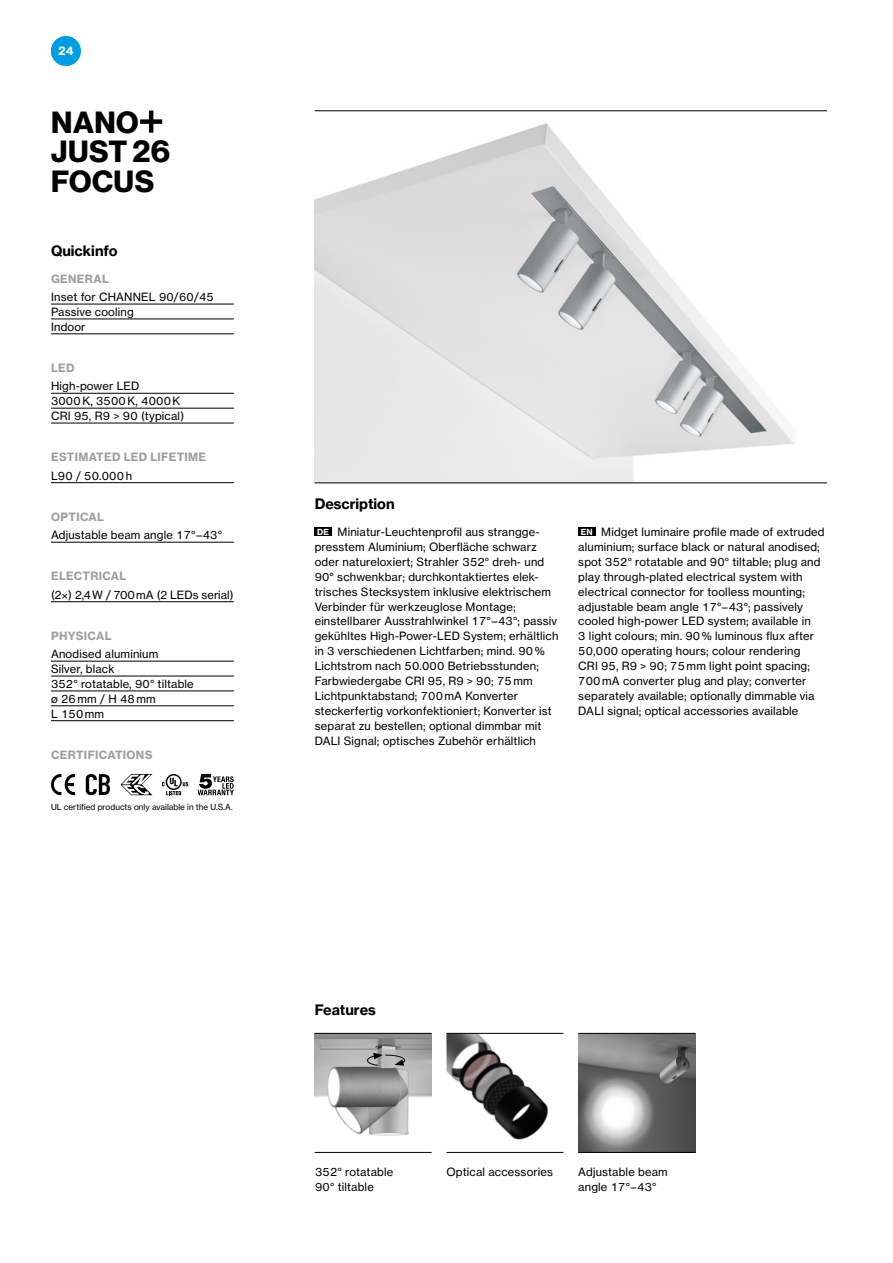
<style>
.page{position:relative;width:893px;height:1263px;background:#fff}
.page>*{position:absolute;margin:0;border:0;box-sizing:border-box;transform-origin:0 0}
.t1{font:30px/29.7px "N Haas Grotesk DS Pro 75 Bd";letter-spacing:.015em;color:#000}
.t2{font:14.25px "N Haas Grotesk TX Pro 75 Bd";color:#000}
.t3{font:11.25px/14.9px "N Haas Grotesk TX Pro 55 Rg";letter-spacing:.015em;color:#000}
.t4{font:11.25px "N Haas Grotesk TX Pro 75 Bd";letter-spacing:.03em;color:#9c9e9f}
.t5{font:11.25px "N Haas Grotesk TX Pro 75 Bd";color:#fff}
.t6{font:8.25px "N Haas Grotesk TX Pro 55 Rg";color:#000}
.s1{font-family:"N Haas Grotesk TX Pro 75 Bd";font-size:8.25px;color:#fff}
</style>
<div class="page">
<img style="left:315px;top:123px;width:512px;height:360px">
<hr style="left:315px;top:483px;width:512px;height:1px;background:#000">
<hr style="left:315px;top:111px;width:512px;height:1px;background:#000">
<svg style="left:140px;top:111px;width:22px;height:22px"></svg>
<hr style="left:51px;top:661px;width:183px;height:1px;background:#000">
<hr style="left:51px;top:676px;width:183px;height:1px;background:#000">
<hr style="left:51px;top:691px;width:183px;height:1px;background:#000">
<hr style="left:51px;top:705px;width:183px;height:1px;background:#000">
<hr style="left:51px;top:720px;width:183px;height:1px;background:#000">
<hr style="left:51px;top:393px;width:183px;height:1px;background:#000">
<hr style="left:51px;top:408px;width:183px;height:1px;background:#000">
<hr style="left:51px;top:423px;width:183px;height:1px;background:#000">
<hr style="left:51px;top:482px;width:183px;height:1px;background:#000">
<hr style="left:51px;top:542px;width:183px;height:1px;background:#000">
<hr style="left:51px;top:304px;width:183px;height:1px;background:#000">
<hr style="left:51px;top:319px;width:183px;height:1px;background:#000">
<hr style="left:51px;top:334px;width:183px;height:1px;background:#000">
<svg style="left:121px;top:774px;width:31px;height:21px"></svg>
<svg style="left:51px;top:774px;width:24px;height:21px"></svg>
<svg style="left:198px;top:774px;width:36px;height:21px"></svg>
<svg style="left:86px;top:774px;width:24px;height:21px"></svg>
<svg style="left:166px;top:774px;width:16px;height:16px"></svg>
<svg style="left:167px;top:775px;width:13px;height:13px"></svg>
<svg style="left:162px;top:778px;width:26px;height:17px"></svg>
<img style="left:315px;top:1034px;width:117px;height:118px">
<svg style="left:367px;top:1053px;width:38px;height:13px"></svg>
<img style="left:378px;top:1056px;width:17px;height:12px">
<img style="left:446px;top:1034px;width:117px;height:118px">
<hr style="left:446px;top:1152px;width:117px;height:1px;background:#000">
<hr style="left:315px;top:1152px;width:117px;height:1px;background:#000">
<hr style="left:446px;top:1033px;width:117px;height:1px;background:#000">
<hr style="left:315px;top:1033px;width:117px;height:1px;background:#000">
<img style="left:578px;top:1034px;width:117px;height:118px">
<hr style="left:578px;top:1152px;width:117px;height:1px;background:#000">
<hr style="left:578px;top:1033px;width:117px;height:1px;background:#000">
<hr style="left:51px;top:601px;width:183px;height:1px;background:#000">
<div style="left:51px;top:36px;width:30px;height:30px;background:#009ee0;border-radius:50%"></div>
<div style="left:578px;top:528px;width:17px;height:8px;background:#000"></div>
<div style="left:315px;top:528px;width:17px;height:8px;background:#000"></div>
<p class="t5" style="left:54px;top:44px;width:25px">999</p>
<p class="t5" style="left:58px;top:44px;width:16px">24</p>
<h1 class="t1" style="left:51px;top:108px;width:121px">NANO<br>JUST 26<br>FOCUS</h1>
<p class="t2" style="left:51px;top:242px;width:68px">Quickinfo</p>
<p class="t3" style="left:51px;top:289px;width:164px">Inset for CHANNEL 90/60/45<br>Passive cooling<br>Indoor</p>
<p class="t4" style="left:51px;top:271px;width:59px">GENERAL</p>
<p class="t4" style="left:51px;top:360px;width:25px">LED</p>
<p class="t3" style="left:51px;top:378px;width:135px">High-power LED<br>3000 K, 3500 K, 4000K<br>CRI 95, R9 &gt; 90 (typical)</p>
<p class="t4" style="left:51px;top:450px;width:156px">ESTIMATED LED LIFETIME</p>
<p class="t3" style="left:51px;top:468px;width:83px">L90 / 50.000 h</p>
<p class="t4" style="left:51px;top:509px;width:54px">OPTICAL</p>
<p class="t3" style="left:51px;top:527px;width:172px">Adjustable beam angle 17°–43°</p>
<p class="t4" style="left:51px;top:569px;width:77px">ELECTRICAL</p>
<p class="t3" style="left:51px;top:587px;width:184px">(2×) 2,4 W / 700 mA (2 LEDs serial)</p>
<p class="t4" style="left:51px;top:629px;width:62px">PHYSICAL</p>
<p class="t3" style="left:51px;top:646px;width:144px">Anodised aluminium<br>Silver, black<br>352° rotatable, 90° tiltable ø 26 mm / H 48 mm<br>L 150 mm</p>
<p class="t4" style="left:51px;top:748px;width:103px">CERTIFICATIONS</p>
<p class="t6" style="left:51px;top:802px;width:183px">UL certified products only available in the U.S.A.</p>
<p class="t2" style="left:315px;top:495px;width:82px">Description</p>
<p class="t3" style="left:315px;top:524px;width:245px"><span class="s1">DE</span> Miniatur-Leuchtenprofil aus strangge&shy;presstem Aluminium; Oberfläche schwarz oder natureloxiert; Strahler 352° dreh- und 90° schwenkbar; durchkontaktiertes elek&shy;trisches Stecksystem inklusive elektrischem Verbinder für werkzeuglose Montage; einstellbarer Ausstrahlwinkel 17°–43°; passiv gekühltes High-Power-LED System; erhältlich in 3 verschiedenen Lichtfarben; mind. 90 % Lichtstrom nach 50.000 Betriebsstunden; Farbwiedergabe CRI 95, R9 &gt; 90; 75 mm Lichtpunktabstand; 700 mA Konverter steckerfertig vorkonfektioniert; Konverter ist separat zu bestellen; optional dimmbar mit DALI Signal; optisches Zubehör erhältlich</p>
<p class="t3" style="left:578px;top:524px;width:248px"><span class="s1">EN</span> Midget luminaire profile made of extruded aluminium; surface black or natural anodised; spot 352° rotatable and 90° tiltable; plug and play through-plated electrical system with electrical connector for toolless mounting; adjustable beam angle 17°–43°; passively cooled high-power LED system; available in<br>3 light colours; min. 90 % luminous flux after 50,000 operating hours; colour rendering<br>CRI 95, R9 &gt; 90; 75 mm light point spacing; 700 mA converter plug and play; converter separately available; optionally dimmable via DALI signal; optical accessories available</p>
<p class="t2" style="left:315px;top:1001px;width:63px">Features</p>
<p class="t3" style="left:315px;top:1164px;width:80px">352° rotatable<br>90° tiltable</p>
<p class="t3" style="left:446px;top:1164px;width:108px">Optical accessories</p>
<p class="t3" style="left:578px;top:1164px;width:91px">Adjustable beam angle 17°–43°</p>
</div>
